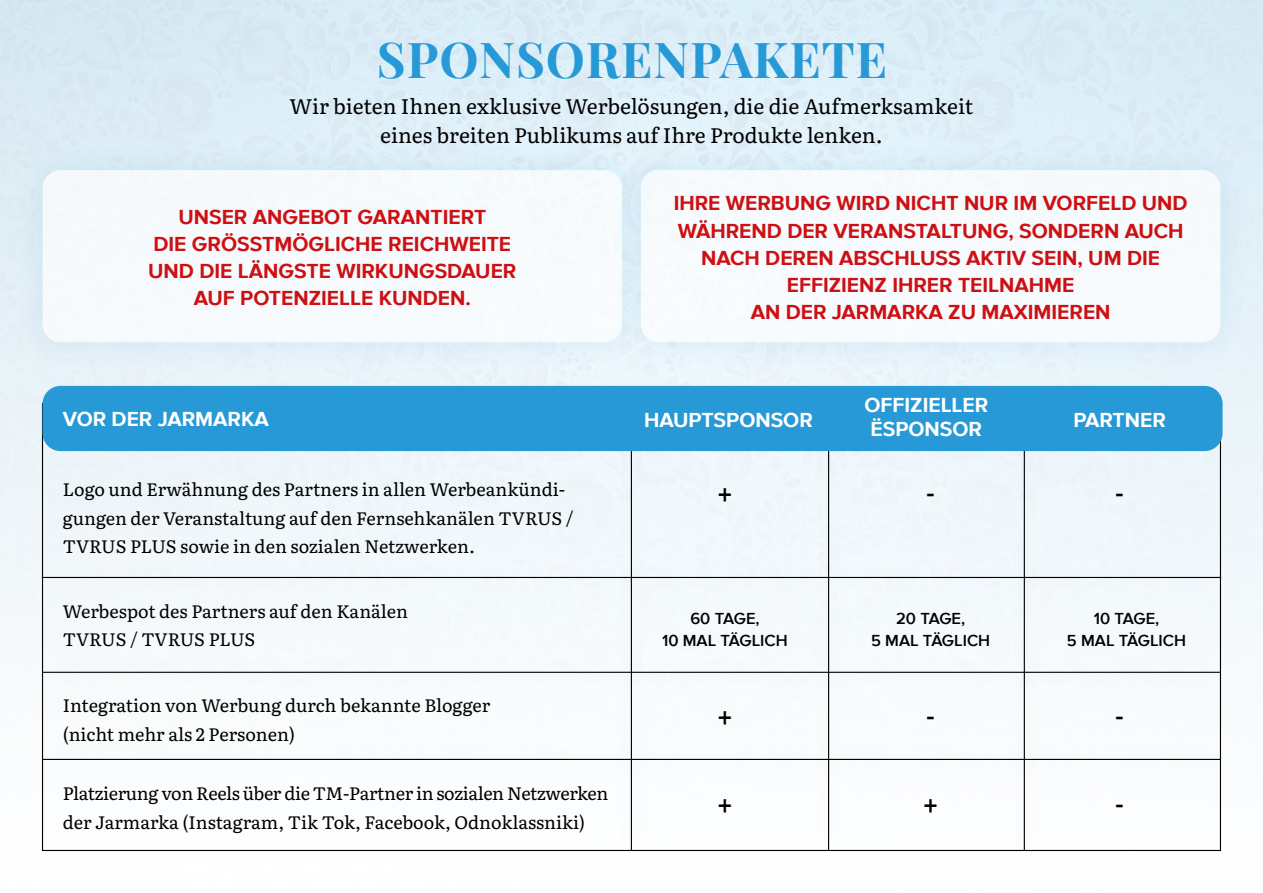
<style>
.page{position:relative;width:1263px;height:893px;background:#fff}
.page>*{position:absolute;margin:0;border:0;box-sizing:border-box;transform-origin:0 0}
.t1{font:700 49.5px "Playfair Display";letter-spacing:.02em;color:#2799d6}
.t2{font:700 27px "Proxima Nova A";color:#000}
.t3{font:700 21px/27px "Proxima Nova A";color:#cd1013;text-align:center}
.t4{font:21px/28.5px "Literata";color:#000;text-align:center}
.t5{font:700 21px/24px "Proxima Nova A";color:#fff}
.t6{font:18px/28.5px "Literata";color:#000}
.t7{font:18px/28.5px "Literata";letter-spacing:-.02em;color:#000}
.t8{font:600 16.5px/22.5px "Proxima Nova A";color:#000;text-align:center}
</style>
<div class="page">
<img style="left:0;top:0;width:1263px;height:852px">
<div style="left:14px;top:142px;width:636px;height:229px;background:#dfeef7"></div>
<div style="left:43px;top:170px;width:579px;height:172px;background:#f6fafc;border-radius:18px"></div>
<div style="left:613px;top:142px;width:636px;height:229px;background:#e0f0f8"></div>
<div style="left:641px;top:170px;width:579px;height:172px;background:#f7fbfd;border-radius:18px"></div>
<div style="left:603px;top:366px;width:57px;height:504px;background:#2799d6;opacity:.2"></div>
<hr style="left:631px;top:386px;width:1px;height:464px;background:#000">
<div style="left:800px;top:378px;width:57px;height:493px;background:#f4f9fc"></div>
<hr style="left:828px;top:398px;width:1px;height:452px;background:#000">
<div style="left:995px;top:378px;width:58px;height:493px;background:#f4f9fc"></div>
<hr style="left:1024px;top:398px;width:1px;height:452px;background:#000">
<div style="left:43px;top:386px;width:1179px;height:65px;background:#2799d6;border-radius:18px"></div>
<div style="left:22px;top:549px;width:1219px;height:57px;background:#f2f8fb"></div>
<hr style="left:42px;top:577px;width:1179px;height:1px;background:#000">
<div style="left:22px;top:643px;width:1218px;height:58px;background:#f6fafc"></div>
<hr style="left:42px;top:672px;width:1178px;height:1px;background:#000">
<div style="left:22px;top:731px;width:1218px;height:57px;background:#f9fbfd"></div>
<hr style="left:42px;top:759px;width:1178px;height:1px;background:#000">
<h1 class="t1" style="left:377px;top:20px;width:512px">SPONSORENPAKETE</h1>
<p class="t4" style="left:289px;top:91px;width:685px">Wir bieten Ihnen exklusive Werbelösungen, die die Aufmerksamkeit eines breiten Publikums auf Ihre Produkte lenken.</p>
<p class="t3" style="left:148px;top:205px;width:370px">UNSER ANGEBOT GARANTIERT<br>DIE GRÖSSTMÖGLICHE REICHWEITE<br>UND DIE LÄNGSTE WIRKUNGSDAUER<br>AUF POTENZIELLE KUNDEN.</p>
<p class="t5" style="left:63px;top:408px;width:208px">VOR DER JARMARKA</p>
<p class="t6" style="left:63px;top:474px;width:512px">Logo und Erwähnung des Partners in allen Werbeankündi&shy;gungen der Veranstaltung auf den Fernsehkanälen TVRUS /<br>TVRUS PLUS sowie in den sozialen Netzwerken.</p>
<p class="t3" style="left:674px;top:191px;width:515px">IHRE WERBUNG WIRD NICHT NUR IM VORFELD UND WÄHREND DER VERANSTALTUNG, SONDERN AUCH NACH DEREN ABSCHLUSS AKTIV SEIN, UM DIE EFFIZIENZ IHRER TEILNAHME<br>AN DER JARMARKA ZU MAXIMIEREN</p>
<p class="t5" style="left:644px;top:409px;width:170px">HAUPTSPONSOR</p>
<p class="t5" style="left:864px;top:394px;width:125px">OFFIZIELLER<br>ЁSPONSOR</p>
<p class="t5" style="left:1073px;top:409px;width:94px">PARTNER</p>
<p class="t2" style="left:718px;top:479px;width:15px">+</p>
<p class="t2" style="left:927px;top:479px;width:10px">-</p>
<p class="t2" style="left:1116px;top:479px;width:10px">-</p>
<p class="t6" style="left:63px;top:595px;width:347px">Werbespot des Partners auf den Kanälen<br>TVRUS / TVRUS PLUS</p>
<p class="t8" style="left:662px;top:608px;width:127px">60 TAGE,<br>10 MAL TÄGLICH</p>
<p class="t8" style="left:871px;top:608px;width:121px">20 TAGE,<br>5 MAL TÄGLICH</p>
<p class="t8" style="left:1067px;top:608px;width:121px">10 TAGE,<br>5 MAL TÄGLICH</p>
<p class="t6" style="left:63px;top:690px;width:429px">Integration von Werbung durch bekannte Blogger (nicht mehr als 2 Personen)</p>
<p class="t7" style="left:63px;top:778px;width:547px">Platzierung von Reels über die TM-Partner in sozialen Netzwerken der Jarmarka (Instagram, Tik Tok, Facebook, Odnoklassniki)</p>
<p class="t2" style="left:718px;top:702px;width:15px">+</p>
<p class="t2" style="left:927px;top:702px;width:10px">-</p>
<p class="t2" style="left:1116px;top:702px;width:10px">-</p>
<p class="t2" style="left:718px;top:790px;width:15px">+</p>
<p class="t2" style="left:924px;top:790px;width:15px">+</p>
<p class="t2" style="left:1116px;top:790px;width:10px">-</p>
</div>
